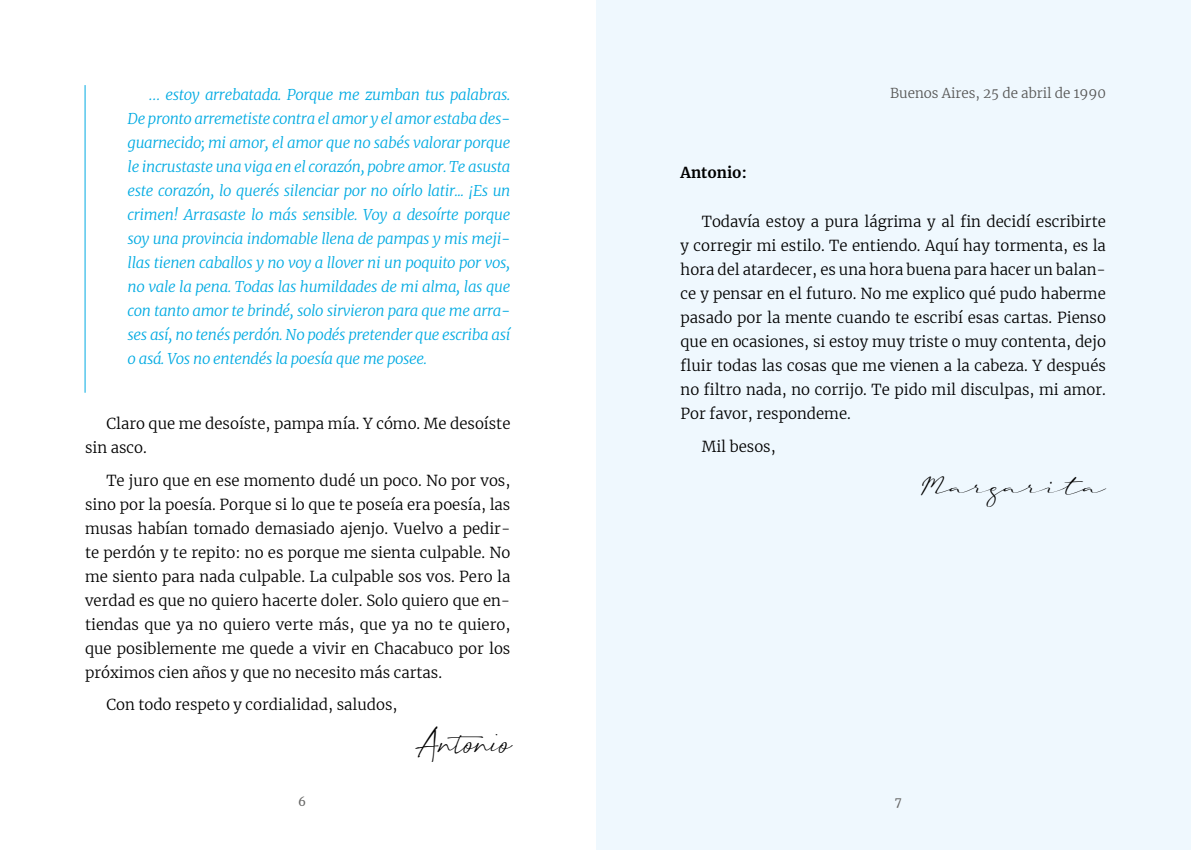
<style>
.page{position:relative;width:1191px;height:851px;background:#fff}
.page>*{position:absolute;margin:0;border:0;box-sizing:border-box;transform-origin:0 0}
.t1{font:40.5px "Handletters Demo";color:#000}
.t2{font:31.5px "a Auto Signature";color:#000}
.t3{font:300 15px/24px "Merriweather";color:#000;text-align:justify}
.t4{font:italic 300 15px/24px "Merriweather";letter-spacing:-.025em;color:#00aae2;text-align:justify}
.t5{font:700 15px "Merriweather";color:#000}
.t6{font:300 13.5px "Merriweather";color:#575756}
.t7{font:12px "Merriweather";color:#666665}
</style>
<div class="page">
<div style="left:596px;top:1px;width:594px;height:849px;background:#eff8fe"></div>
<hr style="left:85px;top:85px;width:1px;height:307px;background:#00aae2">
<p class="t4" style="left:128px;top:82px;width:384px;text-indent:21px">… estoy arrebatada. Porque me zumban tus palabras.<br>De pronto arremetiste contra el amor y el amor estaba des&shy;guarnecido; mi amor, el amor que no sabés valorar porque le incrustaste una viga en el corazón, pobre amor. Te asusta este corazón, lo querés silenciar por no oírlo latir... ¡Es un crimen! Arrasaste lo más sensible. Voy a desoírte porque soy una provincia indomable llena de pampas y mis meji&shy;llas tienen caballos y no voy a llover ni un poquito por vos, no vale la pena. Todas las humildades de mi alma, las que con tanto amor te brindé, solo sirvieron para que me arra&shy;ses así, no tenés perdón. No podés pretender que escriba así o asá. Vos no entendés la poesía que me posee.</p>
<p class="t3" style="left:85px;top:411px;width:427px;text-indent:21px">Claro que me desoíste, pampa mía. Y cómo. Me desoíste sin asco.</p>
<p class="t3" style="left:85px;top:467px;width:427px;text-indent:21px">Te juro que en ese momento dudé un poco. No por vos, sino por la poesía. Porque si lo que te poseía era poesía, las musas habían tomado demasiado ajenjo. Vuelvo a pedir&shy;te perdón y te repito: no es porque me sienta culpable. No me siento para nada culpable. La culpable sos vos. Pero la verdad es que no quiero hacerte doler. Solo quiero que en&shy;tiendas que ya no quiero verte más, que ya no te quiero, que posiblemente me quede a vivir en Chacabuco por los próximos cien años y que no necesito más cartas.</p>
<p class="t3" style="left:106px;top:692px;width:293px">Con todo respeto y cordialidad, saludos,</p>
<h1 class="t1" style="left:421px;top:722px;width:91px">Antonio</h1>
<p class="t7" style="left:298px;top:793px;width:9px">6</p>
<p class="t6" style="left:890px;top:84px;width:217px">Buenos Aires, 25 de abril de 1990</p>
<p class="t5" style="left:680px;top:162px;width:68px">Antonio:</p>
<p class="t3" style="left:680px;top:209px;width:427px;text-indent:21px">Todavía estoy a pura lágrima y al fin decidí escribirte y corregir mi estilo. Te entiendo. Aquí hay tormenta, es la hora del atardecer, es una hora buena para hacer un balan&shy;ce y pensar en el futuro. No me explico qué pudo haberme pasado por la mente cuando te escribí esas cartas. Pienso que en ocasiones, si estoy muy triste o muy contenta, dejo fluir todas las cosas que me vienen a la cabeza. Y después no filtro nada, no corrijo. Te pido mil disculpas, mi amor.<br>Por favor, respondeme.</p>
<p class="t3" style="left:702px;top:433px;width:75px">Mil besos,</p>
<h2 class="t2" style="left:922px;top:464px;width:185px">Margarita</h2>
<p class="t7" style="left:894px;top:793px;width:9px">7</p>
</div>
